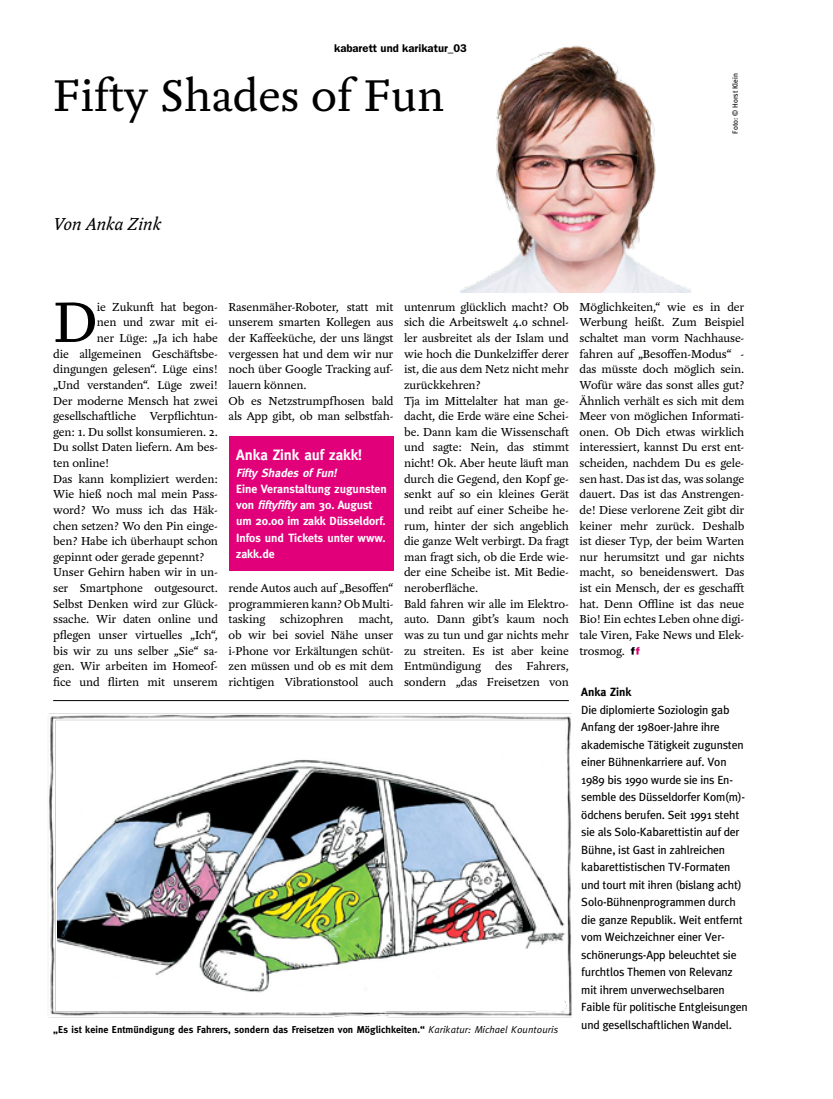
<style>
.page{position:relative;width:833px;height:1099px;background:#fff}
.page>*{position:absolute;margin:0;border:0;box-sizing:border-box;transform-origin:0 0}
.Fließtext_neu_10_201{font:61.5px "Yoga OT";color:#000}
.Headline3{font:48.12px "Yoga OT";color:#000}
.Hervorhebung2014{font:italic 18.75px "Yoga OT";letter-spacing:-.005em;color:#000}
.Kasten_Fließtext{font:700 15px "Meta";color:#fff}
.Fließtext_neu_10_201-2{font:12.5px/15.6px "Yoga OT";letter-spacing:-.01em;color:#000;text-align:justify}
.Kasten_Fließtext-2{font:11.88px/17.5px "Meta";letter-spacing:-.01em;color:#000}
.Kasten_Fließtext-3{font:700 11.88px/16.2px "Meta";color:#fff}
.Kasten_Fließtext-4{font:italic 700 11.88px "Meta";color:#fff}
.Kasten_Fließtext-5{font:700 11.88px "Meta";color:#000}
.Rubrik_rechts{font:600 11.25px "Franklin Gothic";color:#000}
.Bildunterschrift{font:700 10px "Meta";letter-spacing:.01em;color:#000}
.Fotograf{font:7.5px "Meta";color:#000}
.s1{font-style:italic}
.s2{font-weight:400;font-style:italic}
</style>
<div class="page">
<hr style="left:53px;top:700px;width:516px;height:1px;background:#000">
<img style="left:460px;top:45px;width:230px;height:247px">
<svg style="left:631px;top:647px;width:8px;height:7px"></svg>
<div style="left:229px;top:436px;width:165px;height:134px;background:#e2007a"></div>
<img style="left:49px;top:713px;width:523px;height:305px">
<img style="left:57px;top:754px;width:509px;height:245px">
<p class="Rubrik_rechts" style="left:334px;top:41px;width:134px">kabarett und karikatur_03</p>
<p class="Headline3" style="left:53px;top:70px;width:392px">Fifty Shades of Fun</p>
<p class="Fotograf" style="left:731px;top:133px;width:62px;rotate:-90deg">Foto: © Horst Klein</p>
<p class="Hervorhebung2014" style="left:53px;top:214px;width:109px">Von Anka Zink</p>
<p class="Fließtext_neu_10_201" style="left:53px;top:290px;width:46px">D</p>
<p class="Fließtext_neu_10_201-2" style="left:97px;top:299px;width:122px">ie Zukunft hat begon-</p>
<p class="Fließtext_neu_10_201-2" style="left:97px;top:315px;width:122px">nen und zwar mit ei-</p>
<p class="Fließtext_neu_10_201-2" style="left:97px;top:330px;width:122px">ner Lüge: „Ja ich habe</p>
<p class="Fließtext_neu_10_201-2" style="left:53px;top:346px;width:166px">die allgemeinen Geschäftsbe-</p>
<p class="Fließtext_neu_10_201-2" style="left:53px;top:361px;width:166px">dingungen gelesen“. Lüge eins!</p>
<p class="Fließtext_neu_10_201-2" style="left:53px;top:377px;width:166px">„Und verstanden“. Lüge zwei!</p>
<p class="Fließtext_neu_10_201-2" style="left:53px;top:393px;width:166px">Der moderne Mensch hat zwei</p>
<p class="Fließtext_neu_10_201-2" style="left:53px;top:408px;width:166px">gesellschaftliche Verpflichtun-</p>
<p class="Fließtext_neu_10_201-2" style="left:53px;top:424px;width:166px">gen: 1. Du sollst konsumieren. 2.</p>
<p class="Fließtext_neu_10_201-2" style="left:53px;top:440px;width:166px">Du sollst Daten liefern. Am bes-</p>
<p class="Fließtext_neu_10_201-2" style="left:53px;top:455px;width:58px">ten online!</p>
<p class="Fließtext_neu_10_201-2" style="left:53px;top:471px;width:166px">Das kann kompliziert werden:<br>Wie hieß noch mal mein Pass&shy;word? Wo muss ich das Häk&shy;chen setzen? Wo den Pin einge&shy;ben? Habe ich überhaupt schon gepinnt oder gerade gepennt?</p>
<p class="Fließtext_neu_10_201-2" style="left:53px;top:565px;width:166px">Unser Gehirn haben wir in un&shy;ser Smartphone outgesourct.<br>Selbst Denken wird zur Glück&shy;ssache. Wir daten online und pflegen unser virtuelles „Ich“, bis wir zu uns selber „Sie“ sa&shy;gen. Wir arbeiten im Homeof&shy;fice und flirten mit unserem</p>
<p class="Fließtext_neu_10_201-2" style="left:229px;top:299px;width:166px">Rasenmäher-Roboter, statt mit unserem smarten Kollegen aus der Kaffeeküche, der uns längst vergessen hat und dem wir nur noch über Google Tracking auf&shy;lauern können.</p>
<p class="Fließtext_neu_10_201-2" style="left:229px;top:393px;width:166px">Ob es Netzstrumpfhosen bald als App gibt, ob man selbstfah-</p>
<p class="Kasten_Fließtext" style="left:236px;top:446px;width:127px">Anka Zink auf zakk!</p>
<p class="Kasten_Fließtext-4" style="left:236px;top:465px;width:104px">Fifty Shades of Fun!</p>
<p class="Kasten_Fließtext-3" style="left:236px;top:480px;width:152px">Eine Veranstaltung zugunsten von <span class="s1">fiftyfifty</span> am 30. August um 20.00 im zakk Düsseldorf.</p>
<p class="Kasten_Fließtext-3" style="left:236px;top:529px;width:151px">Infos und Tickets unter www. zakk.de</p>
<p class="Fließtext_neu_10_201-2" style="left:229px;top:580px;width:166px">rende Autos auch auf „Besoffen“ programmieren kann? Ob Multi&shy;tasking schizophren macht, ob wir bei soviel Nähe unser i-Phone vor Erkältungen schüt&shy;zen müssen und ob es mit dem richtigen Vibrationstool auch</p>
<p class="Fließtext_neu_10_201-2" style="left:404px;top:299px;width:166px">untenrum glücklich macht? Ob sich die Arbeitswelt 4.0 schnel&shy;ler ausbreitet als der Islam und wie hoch die Dunkelziffer derer ist, die aus dem Netz nicht mehr zurückkehren?</p>
<p class="Fließtext_neu_10_201-2" style="left:404px;top:393px;width:166px">Tja im Mittelalter hat man ge&shy;dacht, die Erde wäre eine Schei&shy;be. Dann kam die Wissenschaft und sagte: Nein, das stimmt nicht! Ok. Aber heute läuft man durch die Gegend, den Kopf ge&shy;senkt auf so ein kleines Gerät und reibt auf einer Scheibe he&shy;rum, hinter der sich angeblich die ganze Welt verbirgt. Da fragt man fragt sich, ob die Erde wie&shy;der eine Scheibe ist. Mit Bedie&shy;neroberfläche.</p>
<p class="Fließtext_neu_10_201-2" style="left:404px;top:596px;width:166px">Bald fahren wir alle im Elektro&shy;auto. Dann gibt’s kaum noch was zu tun und gar nichts mehr zu streiten. Es ist aber keine Entmündigung des Fahrers, sondern „das Freisetzen von</p>
<p class="Bildunterschrift" style="left:53px;top:1023px;width:506px">„Es ist keine Entmündigung des Fahrers, sondern das Freisetzen von Möglichkeiten.“ <span class="s2">Karikatur: Michael Kountouris</span></p>
<p class="Fließtext_neu_10_201-2" style="left:579px;top:299px;width:166px">Möglichkeiten,“ wie es in der Werbung heißt. Zum Beispiel schaltet man vorm Nachhause&shy;fahren auf „Besoffen-Modus“ - das müsste doch möglich sein.<br>Wofür wäre das sonst alles gut?<br>Ähnlich verhält es sich mit dem Meer von möglichen Informati&shy;onen. Ob Dich etwas wirklich interessiert, kannst Du erst ent&shy;scheiden, nachdem Du es gele&shy;sen hast. Das ist das, was solange dauert. Das ist das Anstrengen&shy;de! Diese verlorene Zeit gibt dir keiner mehr zurück. Deshalb ist dieser Typ, der beim Warten nur herumsitzt und gar nichts macht, so beneidenswert. Das ist ein Mensch, der es geschafft hat. Denn Offline ist das neue Bio! Ein echtes Leben ohne digi&shy;tale Viren, Fake News und Elek&shy;trosmog.</p>
<p class="Kasten_Fließtext-5" style="left:581px;top:685px;width:51px">Anka Zink</p>
<p class="Kasten_Fließtext-2" style="left:581px;top:700px;width:168px">Die diplomierte Soziologin gab<br>Anfang der 1980er-Jahre ihre akademische Tätigkeit zugunsten einer Bühnenkarriere auf. Von<br>1989 bis 1990 wurde sie ins En&shy;semble des Düsseldorfer Kom(m)- ödchens berufen. Seit 1991 steht sie als Solo-Kabarettistin auf der<br>Bühne, ist Gast in zahlreichen kabarettistischen TV-Formaten und tourt mit ihren (bislang acht)<br>Solo-Bühnenprogrammen durch die ganze Republik. Weit entfernt vom Weichzeichner einer Ver&shy;schönerungs-App beleuchtet sie furchtlos Themen von Relevanz mit ihrem unverwechselbaren<br>Faible für politische Entgleisungen und gesellschaftlichen Wandel.</p>
</div>
